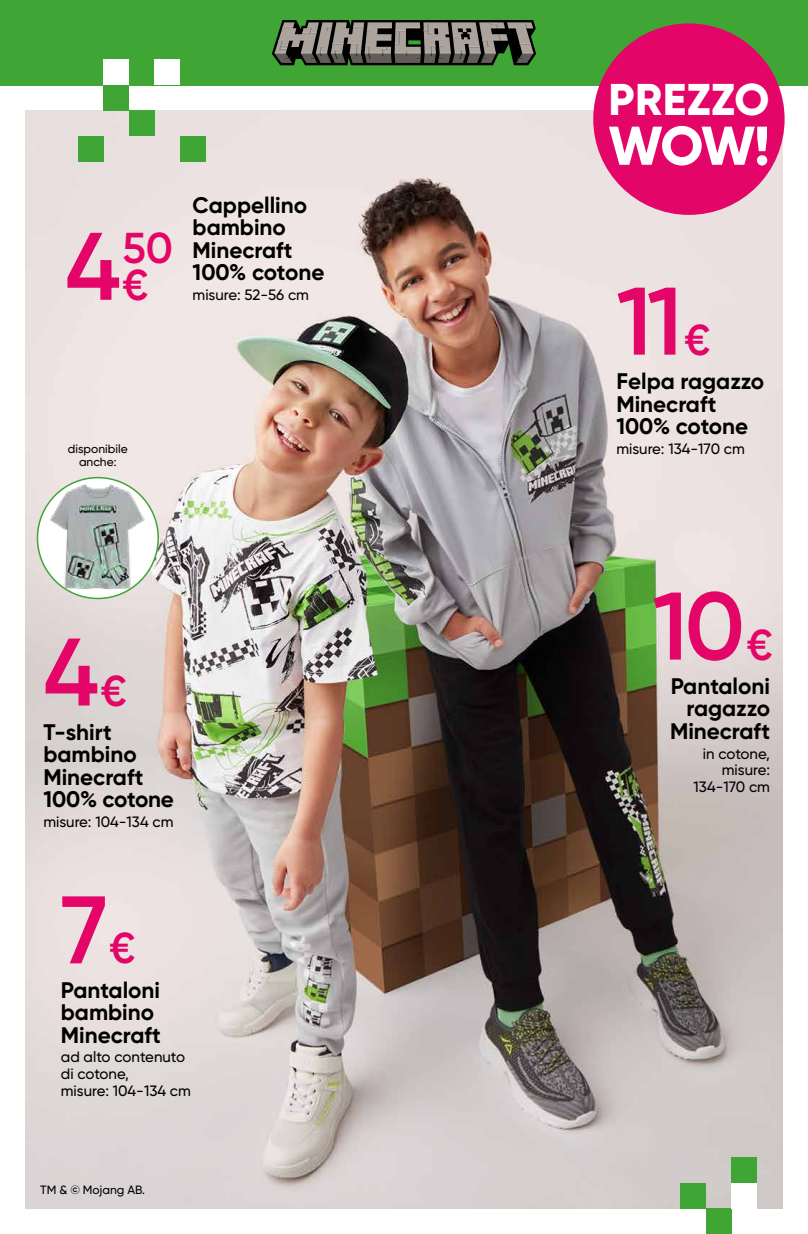
<style>
.page{position:relative;width:808px;height:1234px;background:#fff}
.page>*{position:absolute;margin:0;border:0;box-sizing:border-box;transform-origin:0 0}
.t1{font:600 95.7px "Gilroy";color:#e30567}
.t2{font:800 54.45px "Gilroy";color:#fff}
.t3{font:800 44.4px "Gilroy";letter-spacing:.01em;color:#fff}
.t4{font:600 43.2px/36.8px "Gilroy";color:#e30567}
.t5{font:700 22.5px/22.5px "Gilroy";color:#000}
.t6{font:500 15px/16.8px "Gilroy";color:#000;text-align:right}
.t7{font:500 12px/13.5px "Gilroy";color:#000;text-align:center}
.s1{font-size:95.7px}
.s2{font-size:43.2px}
</style>
<div class="page">
<img style="left:26px;top:111px;width:756px;height:1097px">
<div style="left:0;top:0;width:808px;height:85px;background:#3fa535"></div>
<div style="left:104px;top:60px;width:25px;height:25px;background:#fff"></div>
<div style="left:155px;top:60px;width:25px;height:25px;background:#fff"></div>
<div style="left:104px;top:85px;width:25px;height:26px;background:#3fa535"></div>
<div style="left:129px;top:111px;width:26px;height:25px;background:#3fa535"></div>
<div style="left:180px;top:136px;width:26px;height:26px;background:#3fa535"></div>
<div style="left:78px;top:136px;width:26px;height:26px;background:#3fa535"></div>
<div style="left:680px;top:1182px;width:26px;height:26px;background:#3fa535"></div>
<div style="left:706px;top:1208px;width:25px;height:25px;background:#3fa535"></div>
<div style="left:731px;top:1157px;width:26px;height:25px;background:#3fa535"></div>
<div style="left:731px;top:1182px;width:26px;height:26px;background:#fff"></div>
<svg style="left:272px;top:20px;width:264px;height:45px;background:#5e6155"></svg>
<img style="left:25px;top:677px;width:49px;height:257px">
<img style="left:25px;top:719px;width:49px;height:151px">
<img style="left:25px;top:952px;width:12px;height:204px">
<img style="left:25px;top:957px;width:12px;height:146px">
<img style="left:25px;top:1057px;width:9px;height:152px">
<div style="left:593px;top:23px;width:191px;height:192px;background:#e30567;border-radius:50%"></div>
<img style="left:42px;top:477px;width:110px;height:121px">
<div style="left:37px;top:477px;width:122px;height:122px;border:2px solid #3fa535;border-radius:50%"></div>
<h3 class="t4" style="left:123px;top:229px;width:52px;text-indent:-57px"><span class="s1">4</span>50 €</h3>
<p class="t5" style="left:193px;top:193px;width:133px">Cappellino bambino<br>Minecraft<br>100% cotone</p>
<p class="t6" style="left:193px;top:286px;width:118px">misure: 52-56 cm</p>
<p class="t7" style="left:68px;top:441px;width:61px">disponibile anche:</p>
<h1 class="t1" style="left:43px;top:612px;width:85px">4<span class="s2">€</span></h1>
<p class="t5" style="left:43px;top:720px;width:132px">T-shirt bambino<br>Minecraft<br>100% cotone</p>
<p class="t6" style="left:43px;top:813px;width:132px">misure: 104-134 cm</p>
<h1 class="t1" style="left:61px;top:870px;width:76px">7<span class="s2">€</span></h1>
<p class="t5" style="left:61px;top:978px;width:101px">Pantaloni bambino<br>Minecraft</p>
<p class="t6" style="left:61px;top:1048px;width:132px;text-align:left">ad alto contenuto di cotone,<br>misure: 104-134 cm</p>
<p class="t7" style="left:40px;top:1182px;width:106px">TM &amp; © Mojang AB.</p>
<h3 class="t3" style="left:608px;top:72px;width:162px">PREZZO</h3>
<h2 class="t2" style="left:608px;top:111px;width:163px">WOW!</h2>
<h1 class="t1" style="left:616px;top:262px;width:96px">11<span class="s2">€</span></h1>
<p class="t5" style="left:616px;top:369px;width:149px">Felpa ragazzo<br>Minecraft<br>100% cotone</p>
<p class="t6" style="left:616px;top:439px;width:130px">misure: 134-170 cm</p>
<h1 class="t1" style="left:652px;top:566px;width:122px">10<span class="s2">€</span></h1>
<p class="t5" style="left:670px;top:674px;width:101px;text-align:right">Pantaloni ragazzo<br>Minecraft</p>
<p class="t6" style="left:693px;top:744px;width:78px">in cotone, misure:<br>134-170 cm</p>
</div>
